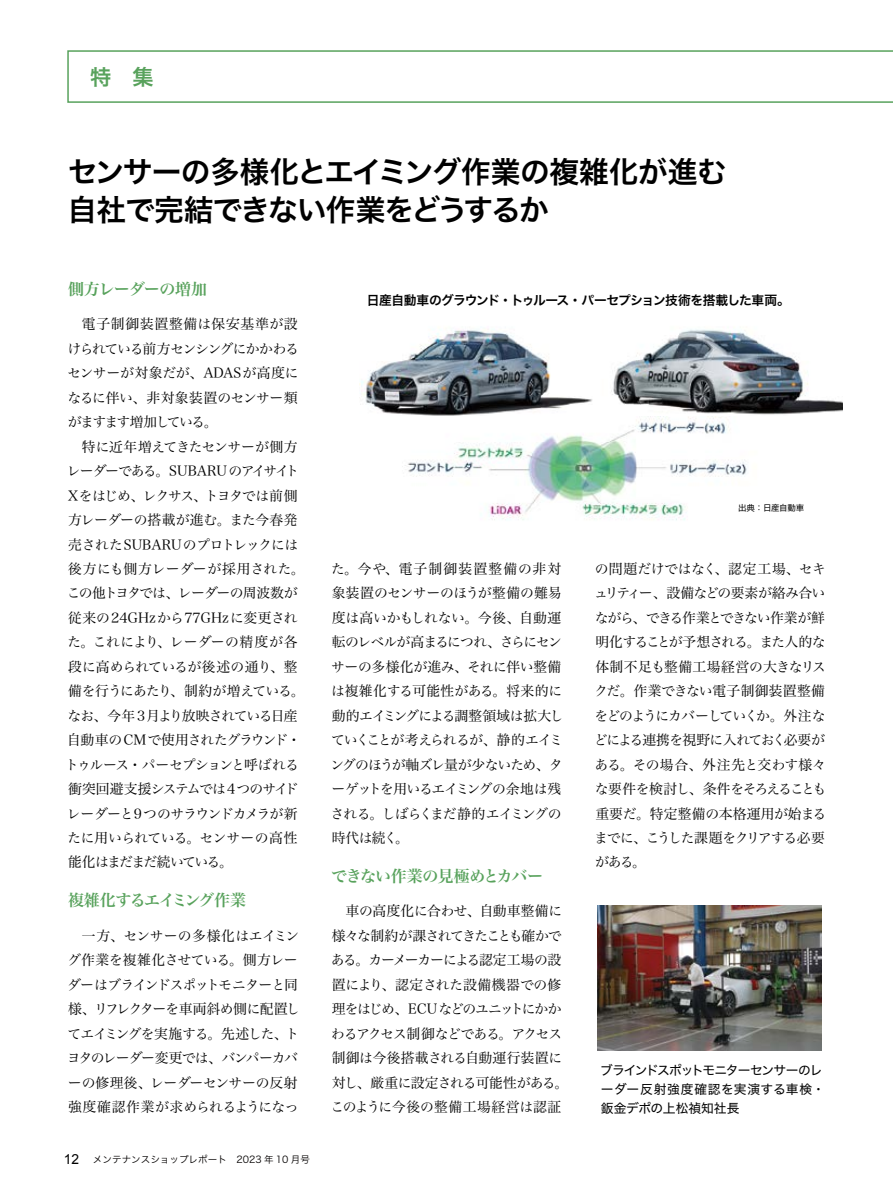
<style>
.page{position:relative;width:893px;height:1191px;background:#fff}
.page>*{position:absolute;margin:0;border:0;box-sizing:border-box;transform-origin:0 0}
.t1{font:29.7px/38.2px "Hira Kaku Pro W6";letter-spacing:-.03em;color:#000}
.t2{font:21.3px "Hira Kaku Pro W6";color:#58a25c}
.t3{font:15.9px "Hira Min Pro W6";letter-spacing:-.035em;color:#58a25c}
.t4{font:15.9px "Hira Min Pro W6";letter-spacing:-.065em;color:#58a25c}
.t5{font:13.8px/24.5px "Hira Min Pro N W3";letter-spacing:-.035em;color:#000}
.t6{font:12.75px/19.2px "Hiragino Sans W4";letter-spacing:-.025em;color:#000}
.t7{font:12.75px "Hiragino Sans W6";letter-spacing:-.04em;color:#000}
.t8{font:9.6px "Hira Kaku Pro N W3";color:#040000}
.t9{font:8.55px "Hiragino Sans W4";letter-spacing:-.04em;color:#000}
.s1{font-family:"Arial";font-size:13.8px;color:#000}
</style>
<div class="page">
<svg style="left:67px;top:50px;width:826px;height:53px"></svg>
<img style="left:359px;top:329px;width:484px;height:87px">
<img style="left:405px;top:416px;width:342px;height:104px">
<img style="left:598px;top:905px;width:224px;height:145px">
<h2 class="t2" style="left:90px;top:58px;width:65px">特　集</h2>
<h1 class="t1" style="left:68px;top:151px;width:661px">センサーの多様化とエイミング作業の複雑化が進む自社で完結できない作業をどうするか</h1>
<p class="t3" style="left:68px;top:275px;width:140px">側方レーダーの増加</p>
<p class="t5" style="left:66px;top:311px;width:240px">　電子制御装置整備は保安基準が設けられている前方センシングにかかわるセンサーが対象だが、ADASが高度になるに伴い、非対象装置のセンサー類がますます増加している。<br>　特に近年増えてきたセンサーが側方レーダーである。SUBARUのアイサイト<br>Xをはじめ、レクサス、トヨタでは前側方レーダーの搭載が進む。また今春発売されたSUBARUのプロトレックには後方にも側方レーダーが採用された。この他トヨタでは、レーダーの周波数が従来の24GHzから77GHzに変更された。これにより、レーダーの精度が各段に高められているが後述の通り、整備を行うにあたり、制約が増えている。なお、今年 3月より放映されている日産自動車のCMで使用されたグラウンド・トゥルース・パーセプションと呼ばれる衝突回避支援システムでは4つのサイドレーダーと9つのサラウンドカメラが新たに用いられている。センサーの高性能化はまだまだ続いている。</p>
<p class="t4" style="left:68px;top:886px;width:180px">複雑化するエイミング作業</p>
<p class="t5" style="left:67px;top:922px;width:235px">　一方、センサーの多様化はエイミング作業を複雑化させている。側方レーダーはブラインドスポットモニターと同様、リフレクターを車両斜め側に配置してエイミングを実施する。先述した、トヨタのレーダー変更では、バンパーカバーの修理後、レーダーセンサーの反射強度確認作業が求められるようになっ</p>
<p class="t8" style="left:64px;top:1150px;width:248px"><span class="s1">12</span> メンテナンスショップレポート　2023 年 10 月号</p>
<p class="t7" style="left:367px;top:288px;width:424px">日産自動車のグラウンド・トゥルース・パーセプション技術を搭載した車両。</p>
<p class="t5" style="left:331px;top:555px;width:235px">た。今や、電子制御装置整備の非対象装置のセンサーのほうが整備の難易度は高いかもしれない。今後、自動運転のレベルが高まるにつれ、さらにセンサーの多様化が進み、それに伴い整備は複雑化する可能性がある。将来的に動的エイミングによる調整領域は拡大していくことが考えられるが、静的エイミングのほうが軸ズレ量が少ないため、ターゲットを用いるエイミングの余地は残される。しばらくまだ静的エイミングの時代は続く。</p>
<p class="t3" style="left:331px;top:861px;width:213px">できない作業の見極めとカバー</p>
<p class="t5" style="left:330px;top:897px;width:239px">　車の高度化に合わせ、自動車整備に様々な制約が課されてきたことも確かである。カーメーカーによる認定工場の設置により、認定された設備機器での修理をはじめ、ECUなどのユニットにかかわるアクセス制御などである。アクセス制御は今後搭載される自動運行装置に対し、厳重に設定される可能性がある。このように今後の整備工場経営は認証</p>
<p class="t9" style="left:738px;top:500px;width:68px">出典：日産自動車</p>
<p class="t5" style="left:594px;top:555px;width:234px;text-align:justify">の問題だけではなく、認定工場、セキュリティー、設備などの要素が絡み合いながら、できる作業とできない作業が鮮明化することが予想される。また人的な体制不足も整備工場経営の大きなリスクだ。作業できない電子制御装置整備をどのようにカバーしていくか。外注などによる連携を視野に入れておく必要がある。その場合、外注先と交わす様々な要件を検討し、条件をそろえることも重要だ。特定整備の本格運用が始まるまでに、こうした課題をクリアする必要がある。</p>
<p class="t6" style="left:600px;top:1059px;width:226px">ブラインドスポットモニターセンサーのレーダー反射強度確認を実演する車検・鈑金デポの上松禎知社長</p>
</div>
